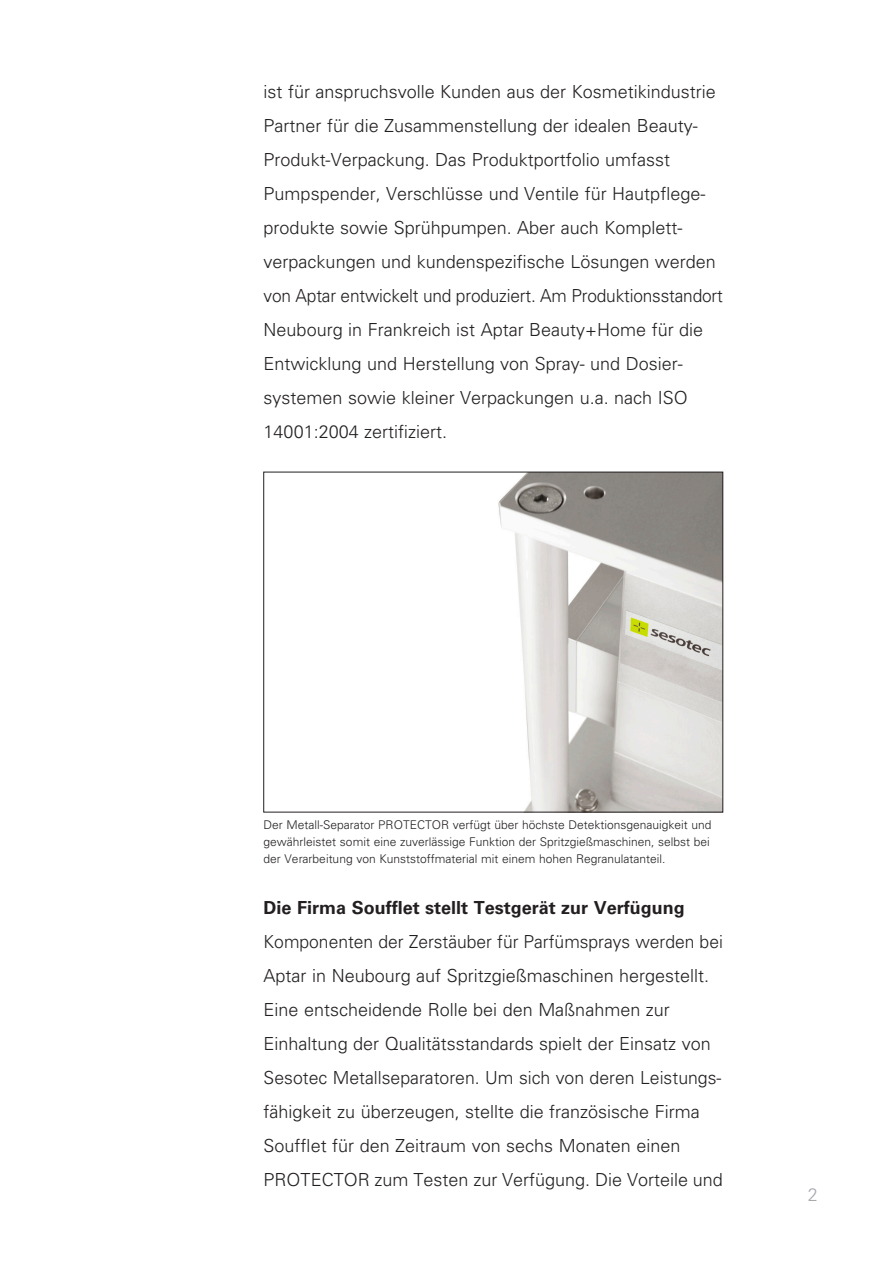
<style>
.page{position:relative;width:893px;height:1263px;background:#fff}
.page>*{position:absolute;margin:0;border:0;box-sizing:border-box;transform-origin:0 0}
.t1{font:300 18px/34px "Univers LT";color:#231f20}
.t2{font:700 18px "Univers LT";color:#231f20}
.t3{font:300 18px "Univers LT";color:#a8a9ad}
.t4{font:300 12px/17px "Univers LT";color:#231f20}
</style>
<div class="page">
<img style="left:498px;top:474px;width:223px;height:336px">
<p class="t1" style="left:264px;top:74px;width:461px">ist für anspruchsvolle Kunden aus der Kosmetikindustrie Partner für die Zusammenstellung der idealen Beauty-Produkt-Verpackung. Das Produktportfolio umfasst Pumpspender, Verschlüsse und Ventile für Hautpflege&shy;produkte sowie Sprühpumpen. Aber auch Komplett&shy;verpackungen und kundenspezifische Lösungen werden von Aptar entwickelt und produziert. Am Produktionsstandort Neubourg in Frankreich ist Aptar Beauty+Home für die Entwicklung und Herstellung von Spray- und Dosier&shy;systemen sowie kleiner Verpackungen u.a. nach ISO 14001:2004 zertifiziert.</p>
<p class="t4" style="left:264px;top:816px;width:449px">Der Metall-Separator PROTECTOR verfügt über höchste Detektionsgenauigkeit und gewährleistet somit eine zuverlässige Funktion der Spritzgießmaschinen, selbst bei der Verarbeitung von Kunststoffmaterial mit einem hohen Regranulatanteil.</p>
<p class="t2" style="left:264px;top:897px;width:423px">Die Firma Soufflet stellt Testgerät zur Verfügung</p>
<p class="t1" style="left:264px;top:925px;width:461px">Komponenten der Zerstäuber für Parfümsprays werden bei Aptar in Neubourg auf Spritzgießmaschinen hergestellt.<br>Eine entscheidende Rolle bei den Maßnahmen zur Einhaltung der Qualitätsstandards spielt der Einsatz von Sesotec Metallseparatoren. Um sich von deren Leistungs&shy;fähigkeit zu überzeugen, stellte die französische Firma Soufflet für den Zeitraum von sechs Monaten einen PROTECTOR zum Testen zur Verfügung. Die Vorteile und</p>
<p class="t3" style="left:808px;top:1183px;width:12px">2</p>
</div>
